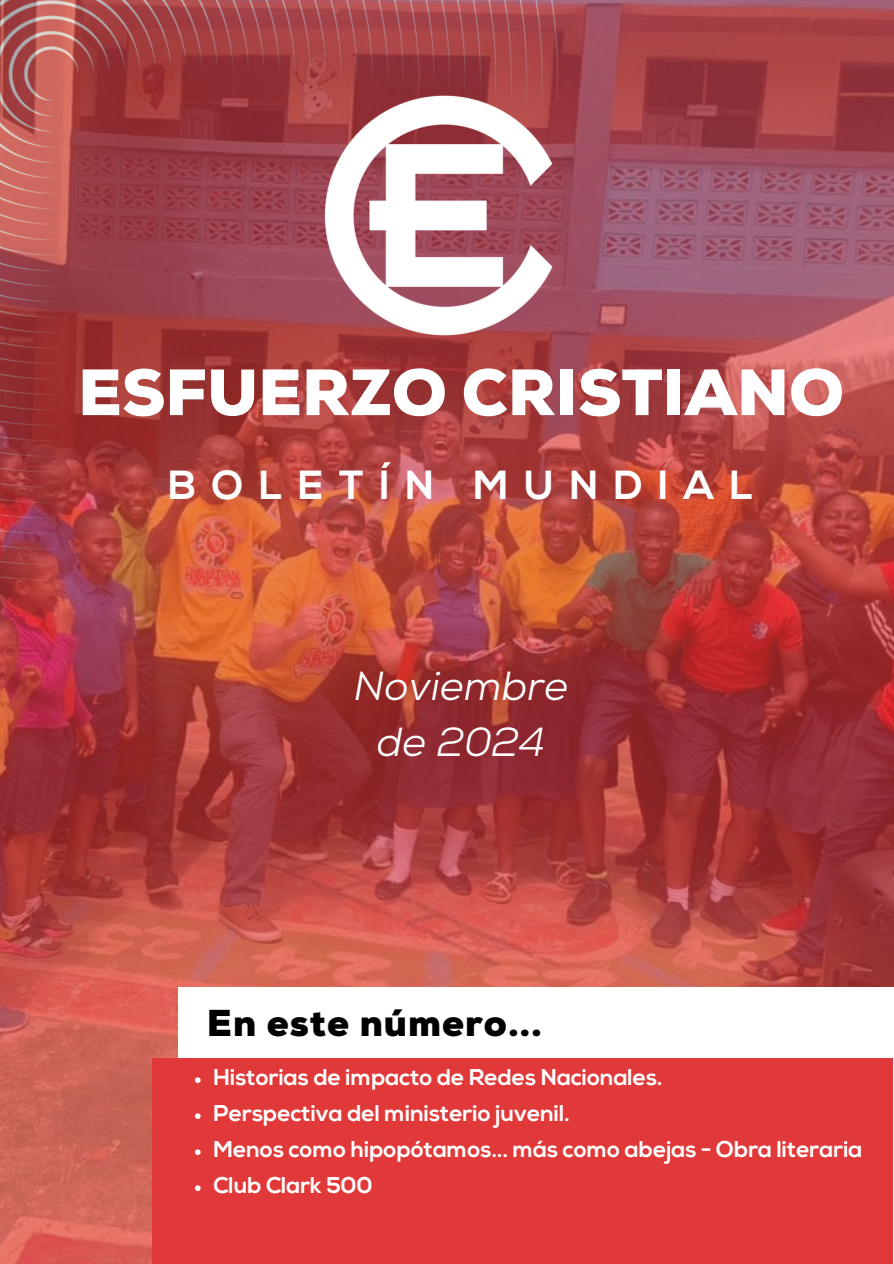
<style>
.page{position:relative;width:894px;height:1264px;background:#fff}
.page>*{position:absolute;margin:0;border:0;box-sizing:border-box;transform-origin:0 0}
.t1{font:900 65.1px "Nexa";color:#fff}
.t2{font:italic 40.5px/56.2px "Nexa";color:#fff;text-align:center}
.t3{font:700 40.5px "Nexa";letter-spacing:.38em;color:#fff}
.t4{font:900 37.35px "Nexa";letter-spacing:.025em;color:#000}
.t5{font:700 22.8px "Nexa";color:#fff}
</style>
<div class="page">
<img style="left:0;top:0;width:893px;height:1263px">
<img style="left:292px;top:76px;width:309px;height:280px">
<div style="left:178px;top:987px;width:715px;height:276px;background:#fff"></div>
<div style="left:153px;top:1058px;width:740px;height:205px;background:#e13939"></div>
<svg style="left:195px;top:1077px;width:5px;height:5px"></svg>
<svg style="left:195px;top:1113px;width:5px;height:5px"></svg>
<svg style="left:195px;top:1149px;width:5px;height:5px"></svg>
<svg style="left:195px;top:1185px;width:5px;height:5px"></svg>
<p class="t1" style="left:78px;top:366px;width:767px">ESFUERZO CRISTIANO</p>
<h4 class="t3" style="left:168px;top:468px;width:586px">BOLETÍN MUNDIAL</h4>
<h1 class="t2" style="left:354px;top:661px;width:216px">Noviembre de 2024</h1>
<p class="t4" style="left:207px;top:1007px;width:336px">En este número...</p>
<h2 class="t5" style="left:213px;top:1068px;width:450px">Historias de impacto de Redes Nacionales.</h2>
<h3 class="t5" style="left:213px;top:1104px;width:358px">Perspectiva del ministerio juvenil.</h3>
<p class="t5" style="left:213px;top:1140px;width:650px">Menos como hipopótamos... más como abejas - Obra literaria</p>
<p class="t5" style="left:213px;top:1176px;width:161px">Club Clark 500</p>
</div>
